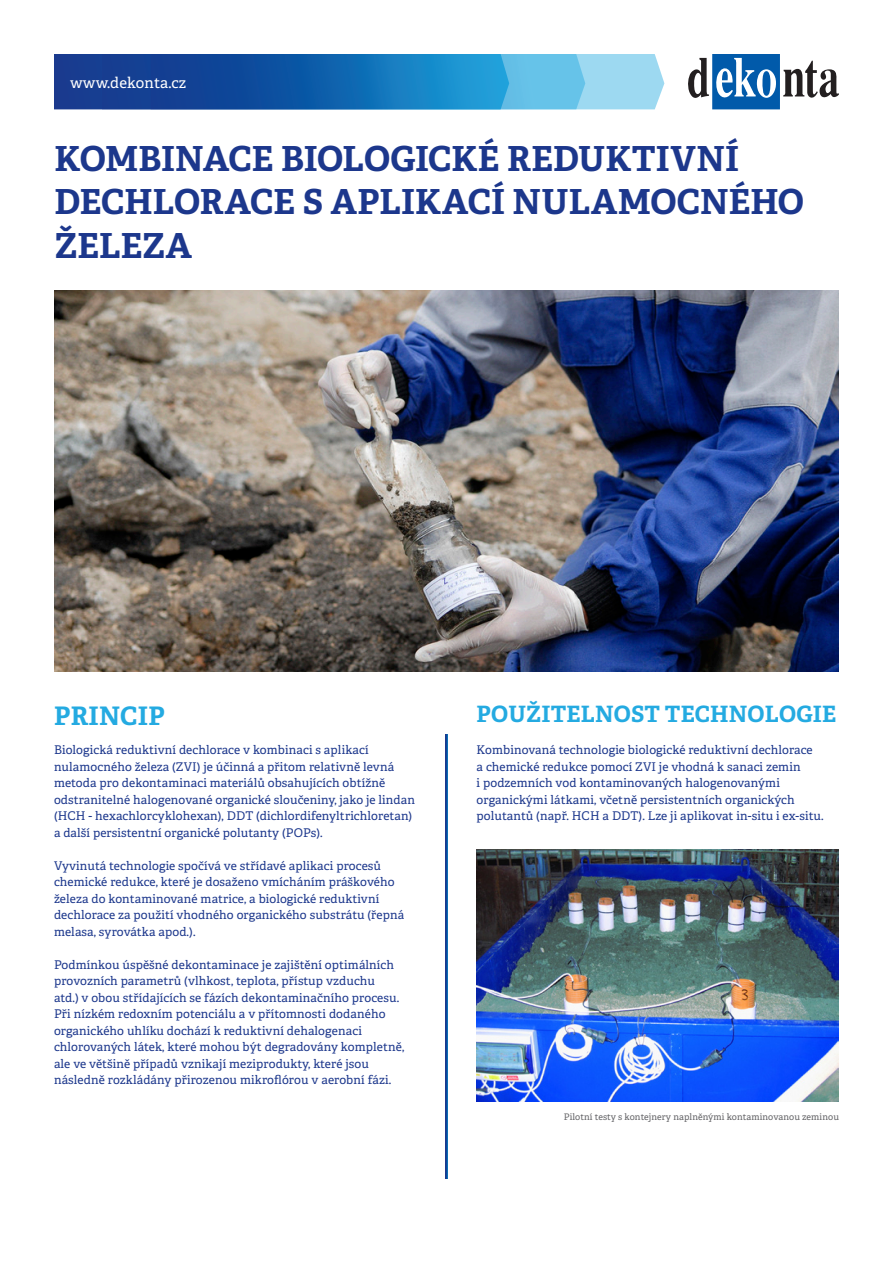
<style>
.page{position:relative;width:893px;height:1263px;background:#fff}
.page>*{position:absolute;margin:0;border:0;box-sizing:border-box;transform-origin:0 0}
.t1{font:700 34.5px/43.5px "Adelle";color:#1c378c}
.t2{font:700 25.5px "Adelle";letter-spacing:.01em;color:#24aae1}
.t3{font:700 22.5px "Adelle";letter-spacing:.01em;color:#24aae1}
.t4{font:15px "Adelle";letter-spacing:.01em;color:#fff}
.t5{font:12px/16.5px "Adelle";letter-spacing:.01em;color:#1c378c}
.t6{font:9px "Adelle";letter-spacing:.01em;color:#636366}
</style>
<div class="page">
<svg style="left:688px;top:54px;width:151px;height:55px"></svg>
<svg style="left:54px;top:54px;width:610px;height:55px;background:#317bbb"></svg>
<svg style="left:445px;top:734px;width:3px;height:445px"></svg>
<img style="left:54px;top:291px;width:785px;height:380px">
<img style="left:477px;top:849px;width:362px;height:252px">
<p class="t4" style="left:70px;top:72px;width:118px">www.dekonta.cz</p>
<p class="t1" style="left:54px;top:135px;width:751px">KOMBINACE BIOLOGICKÉ REDUKTIVNÍ<br>DECHLORACE S APLIKACÍ NULAMOCNÉHO<br>ŽELEZA</p>
<p class="t2" style="left:54px;top:697px;width:112px">PRINCIP</p>
<p class="t5" style="left:54px;top:741px;width:362px">Biologická reduktivní dechlorace v kombinaci s aplikací nulamocného železa (ZVI) je účinná a přitom relativně levná metoda pro dekontaminaci materiálů obsahujících obtížně odstranitelné halogenované organické sloučeniny, jako je lindan (HCH - hexachlorcyklohexan), DDT (dichlordifenyltrichloretan) a další persistentní organické polutanty (POPs).</p>
<p class="t5" style="left:54px;top:857px;width:352px">Vyvinutá technologie spočívá ve střídavé aplikaci procesů chemické redukce, které je dosaženo vmícháním práškového železa do kontaminované matrice, a biologické reduktivní dechlorace za použití vhodného organického substrátu (řepná melasa, syrovátka apod.).</p>
<p class="t5" style="left:54px;top:956px;width:352px">Podmínkou úspěšné dekontaminace je zajištění optimálních provozních parametrů (vlhkost, teplota, přístup vzduchu<br>atd.) v obou střídajících se fázích dekontaminačního procesu.<br>Při nízkém redoxním potenciálu a v přítomnosti dodaného organického uhlíku dochází k reduktivní dehalogenaci chlorovaných látek, které mohou být degradovány kompletně, ale ve většině případů vznikají meziprodukty, které jsou následně rozkládány přirozenou mikroflórou v aerobní fázi.</p>
<p class="t3" style="left:477px;top:698px;width:361px">POUŽITELNOST TECHNOLOGIE</p>
<p class="t5" style="left:477px;top:741px;width:348px">Kombinovaná technologie biologické reduktivní dechlorace<br>a chemické redukce pomocí ZVI je vhodná k sanaci zemin<br>i podzemních vod kontaminovaných halogenovanými organickými látkami, včetně persistentních organických polutantů (např. HCH a DDT). Lze ji aplikovat in-situ i ex-situ.</p>
<p class="t6" style="left:564px;top:1110px;width:277px">Pilotní testy s kontejnery naplněnými kontaminovanou zeminou</p>
</div>
